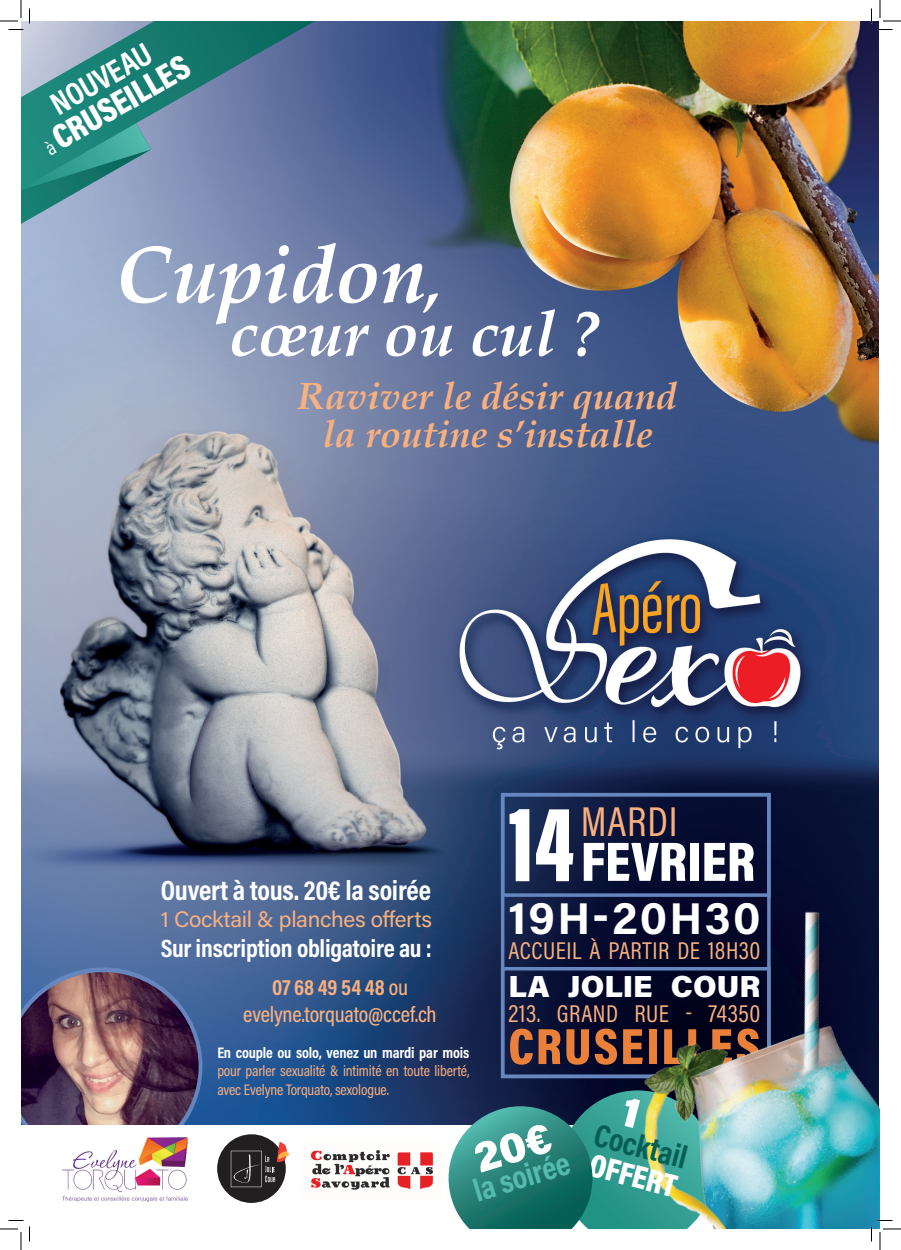
<style>
.page{position:relative;width:901px;height:1250px;background:#fff}
.page>*{position:absolute;margin:0;border:0;box-sizing:border-box;transform-origin:0 0}
.t1{font:italic 700 81.6px "Book Antiqua";color:#fff}
.t2{font:italic 700 63.7px "Book Antiqua";color:#fff}
.t3{font:900 56.2px "Acumin Pro Cond";color:#fff}
.t4{font:900 51.5px "Acumin Pro Cond";letter-spacing:.045em;color:#ea803a}
.t5{font:700 44.5px "Acumin Pro";letter-spacing:.05em;color:#fff}
.t6{font:42.2px "Acumin Pro Cond";letter-spacing:.02em;color:#f9b07f}
.t7{font:italic 700 37.9px/37.9px "Book Antiqua";color:#f9b07f;text-align:center}
.t8{font:900 34.6px "Acumin Pro Cond";color:#fff}
.t9{font:700 32.6px "Acumin Pro Cond";color:#065f55}
.t10{font:700 32.6px "Acumin Pro Cond";color:#55bbaf}
.t11{font:900 32.6px "Acumin Pro Cond";color:#fff}
.t12{font:700 32.1px "Acumin Pro Cond";color:#fff}
.t13{font:900 30.4px "Acumin Pro";color:#fff}
.t14{font:700 28px "Acumin Pro Cond";letter-spacing:-.01em;color:#fff}
.t15{font:700 25.2px "Acumin Pro Cond";letter-spacing:-.01em;color:#fff}
.t16{font:24.6px "Acumin Pro Cond";letter-spacing:.02em;color:#f9b07f}
.t17{font:500 22.4px/26.9px "Acumin Pro Cond";letter-spacing:-.01em;color:#f9b07f;text-align:center}
.t18{font:22.4px "Acumin Pro";letter-spacing:-.015em;color:#f9b07f}
.t19{font:15.4px/18.5px "Acumin Pro Cond";letter-spacing:-.01em;color:#f9b07f}
.t20{font:700 15.4px "Acumin Pro Cond";letter-spacing:-.01em;color:#fff}
.s1{font-weight:400;font-size:20.5px}
.s2{font-size:63.7px}
.s3{font-weight:700}
.s4{font-family:"Acumin Pro Extra Cond";font-size:107.7px}
</style>
<div class="page">
<img style="left:21px;top:21px;width:858px;height:1104px">
<svg style="left:21px;top:967px;width:181px;height:158px"></svg>
<img style="left:21px;top:972px;width:178px;height:153px">
<div style="left:501px;top:793px;width:270px;height:285px;border:4px solid #6586be"></div>
<div style="left:501px;top:967px;width:270px;height:111px;border:4px solid #6586be"></div>
<svg style="left:21px;top:189px;width:130px;height:35px"></svg>
<svg style="left:21px;top:21px;width:294px;height:168px"></svg>
<img style="left:62px;top:1137px;width:126px;height:65px">
<div style="left:217px;top:1134px;width:69px;height:69px;background:#231f20;border-radius:50%"></div>
<svg style="left:231px;top:1141px;width:58px;height:46px"></svg>
<img style="left:310px;top:1150px;width:123px;height:40px">
<img style="left:549px;top:892px;width:331px;height:337px">
<svg style="left:0;top:0;width:30px;height:30px"></svg>
<svg style="left:0;top:1220px;width:30px;height:30px"></svg>
<svg style="left:871px;top:0;width:30px;height:30px"></svg>
<svg style="left:871px;top:1219px;width:30px;height:31px"></svg>
<svg style="left:449px;top:1090px;width:266px;height:139px"></svg>
<h3 class="t12" style="left:43px;top:88px;width:112px;rotate:-30deg">NOUVEAU</h3>
<h3 class="t8" style="left:33px;top:126px;width:166px;rotate:-30deg"><span class="s1">à</span> CRUSEILLES</h3>
<h1 class="t1" style="left:116px;top:218px;width:327px">Cupidon<span class="s2">,</span></h1>
<h2 class="t2" style="left:229px;top:290px;width:371px">cœur ou cul ?</h2>
<h3 class="t7" style="left:298px;top:377px;width:381px">Raviver le désir quand la routine s’installe</h3>
<h3 class="t14" style="left:161px;top:871px;width:272px">Ouvert à tous. 20€ la soirée</h3>
<h3 class="t18" style="left:161px;top:903px;width:273px">1 Cocktail &amp; planches offerts</h3>
<h3 class="t15" style="left:161px;top:931px;width:272px">Sur inscription obligatoire au :</h3>
<h3 class="t17" style="left:243px;top:973px;width:195px"><span class="s3">07 68 49 54 48</span> ou evelyne.torquato@ccef.ch</h3>
<p class="t20" style="left:217px;top:1042px;width:254px">En couple ou solo, venez un mardi par mois</p>
<p class="t19" style="left:217px;top:1061px;width:254px">pour parler sexualité &amp; intimité en toute liberté, avec Evelyne Torquato, sexologue.</p>
<h3 class="t6" style="left:581px;top:794px;width:98px">MARDI</h3>
<h3 class="t3" style="left:508px;top:824px;width:248px"><span class="s4">14</span>FEVRIER</h3>
<h3 class="t5" style="left:508px;top:887px;width:254px">19H-20H30</h3>
<h3 class="t16" style="left:508px;top:934px;width:254px">ACCUEIL À PARTIR DE 18H30</h3>
<h3 class="t13" style="left:508px;top:965px;width:254px">LA JOLIE COUR</h3>
<h3 class="t16" style="left:508px;top:997px;width:254px">213. GRAND RUE - 74350</h3>
<h3 class="t4" style="left:508px;top:1012px;width:254px">CRUSEILLES</h3>
<h3 class="t10" style="left:468px;top:1170px;width:101px;rotate:-17deg">la soirée</h3>
<h3 class="t9" style="left:601px;top:1113px;width:96px;rotate:15deg">Cocktail</h3>
<h3 class="t11" style="left:596px;top:1143px;width:91px;rotate:15deg">OFFERT</h3>
</div>
